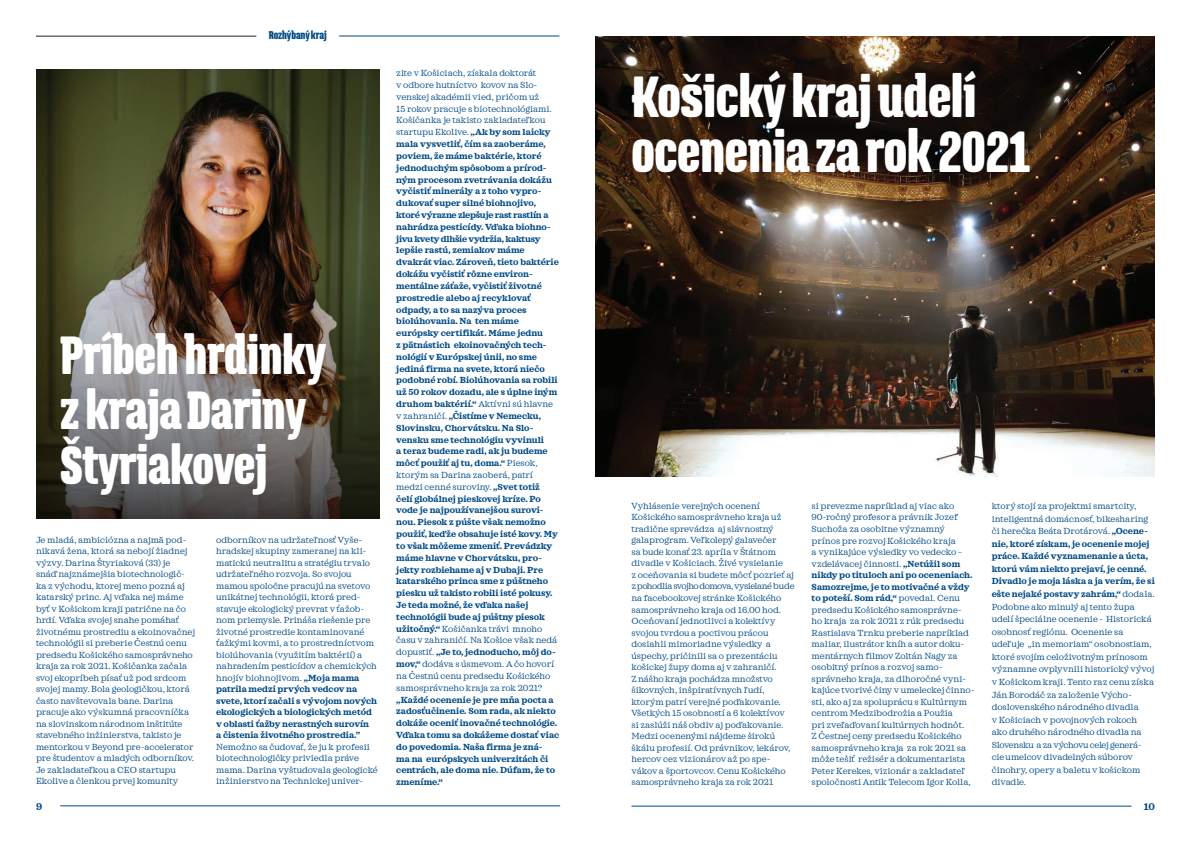
<style>
.page{position:relative;width:1191px;height:842px;background:#fff}
.page>*{position:absolute;margin:0;border:0;box-sizing:border-box;transform-origin:0 0}
.t1{font:900 51.2px/55px "Triump";letter-spacing:-.01em;color:#fff;scale:.8 1}
.t2{font:900 47.5px/55px "Triump";letter-spacing:-.01em;color:#fff;scale:.8 1}
.t3{font:900 10px "Triump";letter-spacing:-.01em;color:#004b87;scale:.8 1}
.t4{font:700 10px "Sagona";color:#004b87}
.t5{font:9px/11.5px "Sagona";color:#004b87}
.t6{font:700 9px/11.8px "Sagona";color:#004b87}
.s1{font-weight:700}
.s2{font-weight:400}
</style>
<div class="page">
<img style="left:36px;top:69px;width:343px;height:165px">
<svg style="left:36px;top:234px;width:343px;height:284px;background:#585146"></svg>
<img style="left:595px;top:36px;width:560px;height:441px">
<hr style="left:631px;top:806px;width:500px;height:1px;background:#004b87">
<hr style="left:60px;top:806px;width:500px;height:1px;background:#004b87">
<hr style="left:36px;top:36px;width:220px;height:1px;background:#122632">
<hr style="left:339px;top:36px;width:220px;height:1px;background:#004b87">
<p class="t3" style="left:269px;top:28px;width:74px">Rozhýbaný kraj</p>
<h2 class="t2" style="left:60px;top:326px;width:334px">Príbeh hrdinky z kraja Dariny<br>Štyriakovej</h2>
<p class="t5" style="left:36px;top:534px;width:160px">Je mladá, ambiciózna a najmä pod&shy;nikavá žena, ktorá sa nebojí žiadnej výzvy. Darina Štyriaková (33) je<br>snáď najznámejšia biotechnologič&shy;ka z východu, ktorej meno pozná aj katarský princ. Aj vďaka nej máme byť v Košickom kraji patrične na čo hrdí. Vďaka svojej snahe pomáhať životnému prostrediu a ekoinovačnej technológii si preberie Čestnú cenu predsedu Košického samosprávneho kraja za rok 2021. Košičanka začala svoj ekopríbeh písať už pod srdcom svojej mamy. Bola geologičkou, ktorá často navštevovala bane. Darina pracuje ako výskumná pracovníčka na slovinskom národnom inštitúte stavebného inžinierstva, takisto je mentorkou v Beyond pre-accelerator pre študentov a mladých odborníkov.<br>Je zakladateľkou a CEO startupu Ekolive a členkou prvej komunity</p>
<p class="t5" style="left:216px;top:534px;width:162px">odborníkov na udržateľnosť Vyše&shy;hradskej skupiny zameranej na kli&shy;matickú neutralitu a stratégiu trvalo udržateľného rozvoja. So svojou mamou spoločne pracujú na svetovo unikátnej technológii, ktorá pred&shy;stavuje ekologický prevrat v ťažob&shy;nom priemysle. Prináša riešenie pre životné prostredie kontaminované ťažkými kovmi, a to prostredníctvom biolúhovania (využitím baktérií) a nahradením pesticídov a chemických hnojív biohnojivom. <span class="s1">„Moja mama patrila medzi prvých vedcov na svete, ktorí začali s vývojom nových ekologických a biologických metód v oblasti ťažby nerastných surovín<br>a čistenia životného prostredia.”</span></p>
<p class="t5" style="left:216px;top:741px;width:163px">Nemožno sa čudovať, že ju k profesii biotechnologičky priviedla práve mama. Darina vyštudovala geologické inžinierstvo na Technickej univer-</p>
<p class="t6" style="left:396px;top:67px;width:164px"><span class="s2">zite v Košiciach, získala doktorát<br>v odbore hutníctvo kovov na Slo&shy;venskej akadémii vied, pričom už<br>15 rokov pracuje s biotechnológiami.<br>Košičanka je takisto zakladateľkou startupu Ekolive.</span> „Ak by som laicky mala vysvetliť, čím sa zaoberáme, poviem, že máme baktérie, ktoré jednoduchým spôsobom a prírod&shy;ným procesom zvetrávania dokážu vyčistiť minerály a z toho vypro&shy;dukovať super silné biohnojivo, ktoré výrazne zlepšuje rast rastlín a nahrádza pesticídy. Vďaka biohno&shy;jivu kvety dlhšie vydržia, kaktusy lepšie rastú, zemiakov máme dvakrát viac. Zároveň, tieto baktérie dokážu vyčistiť rôzne environ&shy;mentálne záťaže, vyčistiť životné prostredie alebo aj recyklovať odpady, a to sa nazýva proces biolúhovania. Na ten máme európsky certifikát. Máme jednu<br>z pätnástich ekoinovačných tech&shy;nológií v Európskej únii, no sme jediná firma na svete, ktorá niečo podobné robí. Biolúhovania sa robili už 50 rokov dozadu, ale s úplne iným druhom baktérií.“ <span class="s2">Aktívni sú hlavne v zahraničí.</span> „Čistíme v Nemecku, Slovinsku, Chorvátsku. Na Slo&shy;vensku sme technológiu vyvinuli<br>a teraz budeme radi, ak ju budeme môcť použiť aj tu, doma.“ <span class="s2">Piesok, ktorým sa Darina zaoberá, patrí medzi cenné suroviny.</span> „Svet totiž<br>čelí globálnej pieskovej kríze. Po vode je najpoužívanejšou surovi&shy;nou. Piesok z púšte však nemožno použiť, keď že obsahuje isté kovy. My to však môžeme zmeniť. Prevádzky máme hlavne v Chorvátsku, pro&shy;jekty rozbiehame aj v Dubaji. Pre katarského princa sme z púštneho piesku už takisto robili isté pokusy.<br>Je teda možné, že vďaka našej technológii bude aj púštny piesok užitočný.“ <span class="s2">Košičanka trávi mnoho času v zahraničí. Na Košice však nedá dopustiť.</span> „Je to, jednoducho, môj do&shy;mov,“ <span class="s2">dodáva s úsmevom. A čo hovorí na Čestnú cenu predsedu Košického samosprávneho kraja za rok 2021?</span></p>
<p class="t6" style="left:396px;top:694px;width:164px">„Každé ocenenie je pre mňa pocta a zadosťučinenie. Som rada, ak niekto dokáže oceniť inovačné technológie.<br>Vďaka tomu sa dokážeme dostať viac do povedomia. Naša firma je zná-<br>ma na európskych univerzitách či centrách, ale doma nie. Dúfam, že to zmeníme.“</p>
<h1 class="t1" style="left:631px;top:67px;width:499px">Košický kraj udelí ocenenia za rok 2021</h1>
<p class="t5" style="left:631px;top:500px;width:164px">Vyhlásenie verejných ocenení Košického samosprávneho kraja už tradične sprevádza aj slávnostný galaprogram. Veľkolepý galavečer<br>sa bude konať 23. apríla v Štátnom divadle v Košiciach. Živé vysielanie<br>z oceňovania si budete môcť pozrieť aj z pohodlia svojho domova, vysielané bude na facebookovej stránke Košického samosprávneho kraja od 16.00 hod.<br>Oceňovaní jednotlivci a kolektívy svojou tvrdou a poctivou prácou dosiahli mimoriadne výsledky a úspechy, pričinili sa o prezentáciu košickej župy doma aj v zahraničí.<br>Z nášho kraja pochádza množstvo šikovných, inšpiratívnych ľ udí, ktorým patrí verejné poďakovanie.<br>Všetkých 15 osobností a 6 kolektívov<br>si zaslúži náš obdiv aj poďakovanie.<br>Medzi ocenenými nájdeme širokú škálu profesií. Od právnikov, lekárov, hercov cez vizionárov až po spe&shy;vákov a športovcov. Cenu Košického samosprávneho kraja za rok 2021</p>
<p class="t5" style="left:811px;top:500px;width:164px">si prevezme napríklad aj viac ako 90-ročný profesor a právnik Jozef Suchoža za osobitne významný prínos pre rozvoj Košického kraja<br>a vynikajúce výsledky vo vedecko – vzdelávacej činnosti. <span class="s1">„Netúžil som nikdy po tituloch ani po oceneniach.<br>Samozrejme, je to motivačné a vždy to poteší. Som rád,“</span> povedal. Cenu predsedu Košického samosprávne&shy;ho kraja za rok 2021 z rúk predsedu Rastislava Trnku preberie napríklad maliar, ilustrátor kníh a autor doku&shy;mentárnych filmov Zoltán Nagy za osobitný prínos a rozvoj samo&shy;správneho kraja, za dlhoročné vyni&shy;kajúce tvorivé činy v umeleckej činno&shy;sti, ako aj za spoluprácu s Kultúrnym centrom Medzibodrožia a Použia<br>pri zveľaďovaní kultúrnych hodnôt.<br>Z Čestnej ceny predsedu Košického samosprávneho kraja za rok 2021 sa môže tešiť režisér a dokumentarista Peter Kerekes, vizionár a zakladateľ spoločnosti Antik Telecom Igor Kolla,</p>
<p class="t5" style="left:991px;top:500px;width:164px;line-height:12.6px">ktorý stojí za projektmi smartcity, inteligentná domácnosť, bikesharing či herečka Beáta Drotárová. <span class="s1">„Ocene&shy;nie, ktoré získam, je ocenenie mojej práce. Každé vyznamenanie a úcta, ktorú vám niekto prejaví, je cenné.<br>Divadlo je moja láska a ja verím, že si ešte nejaké postavy zahrám,“</span> dodala.<br>Podobne ako minulý aj tento župa udelí špeciálne ocenenie - Historická osobnosť regiónu. Ocenenie sa<br>udeľ uje „in memoriam“ osobnostiam, ktoré svojím celoživotným prínosom významne ovplyvnili historický vývoj v Košickom kraji. Tento raz cenu získa Ján Borodáč za založenie Výcho&shy;doslovenského národného divadla<br>v Košiciach v povojnových rokoch ako druhého národného divadla na Slovensku a za výchovu celej generá&shy;cie umelcov divadelných súborov činohry, opery a baletu v košickom divadle.</p>
<p class="t4" style="left:36px;top:800px;width:8px">9</p>
<p class="t4" style="left:1143px;top:800px;width:13px">10</p>
</div>
